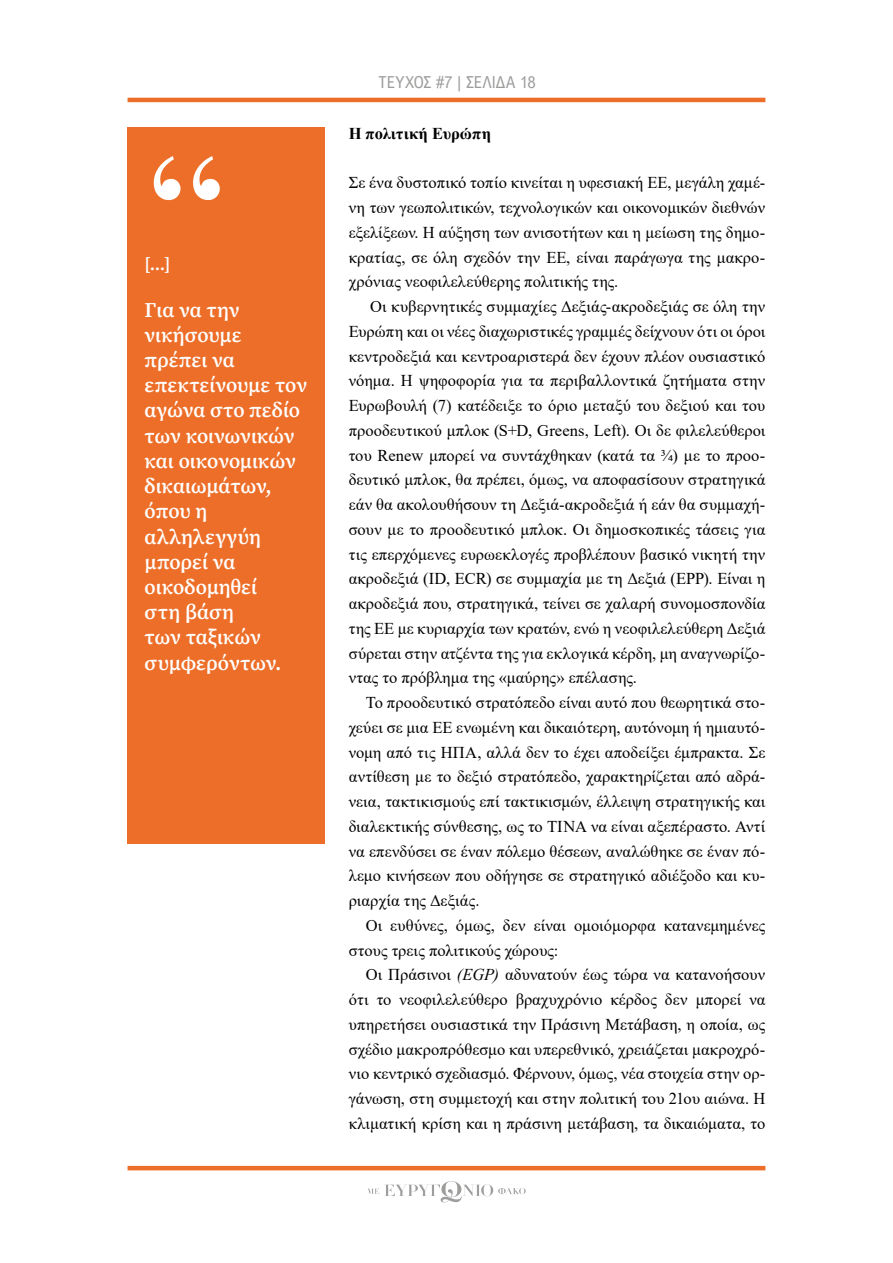
<style>
.page{position:relative;width:893px;height:1263px;background:#fff}
.page>*{position:absolute;margin:0;border:0;box-sizing:border-box;transform-origin:0 0}
.t1{font:700 135px "CF New Bodoni";color:#fff}
.t2{font:600 21px/25.2px "Source Serif Pro";letter-spacing:-.005em;color:#fff}
.t3{font:600 18px "Source Serif Pro";color:#fff}
.t4{font:16.5px/24.8px "Times New Roman";letter-spacing:.005em;color:#000;text-align:justify}
.t5{font:16.5px "Arial Nova Cond";letter-spacing:.005em;color:#9d9d9c}
.t6{font:700 16.5px "Times New Roman";color:#000}
.s1{font-style:italic}
</style>
<div class="page">
<hr style="left:128px;top:98px;width:637px;height:4px;background:#ed6e28">
<hr style="left:128px;top:1166px;width:637px;height:4px;background:#ed6e28">
<svg style="left:368px;top:1181px;width:158px;height:21px"></svg>
<div style="left:128px;top:128px;width:197px;height:716px;background:#ed6e28"></div>
<h1 class="t1" style="left:145px;top:119px;width:86px">‘‘</h1>
<p class="t3" style="left:145px;top:252px;width:28px">[...]</p>
<p class="t2" style="left:145px;top:297px;width:164px">Για να την νικήσουμε πρέπει να επεκτείνουμε τον αγώνα στο πεδίο των κοινωνικών και οικονομικών δικαιωμάτων, όπου η αλληλεγγύη μπορεί να οικοδομηθεί<br>στη βάση<br>των ταξικών συμφερόντων.</p>
<p class="t5" style="left:378px;top:72px;width:159px">TEYΧΟΣ #7 | ΣΕΛΙΔΑ 18</p>
<p class="t6" style="left:349px;top:122px;width:144px">Η πολιτική Ευρώπη</p>
<p class="t4" style="left:349px;top:170px;width:418px">Σε ένα δυστοπικό τοπίο κινείται η υφεσιακή ΕΕ, μεγάλη χαμέ&shy;νη των γεωπολιτικών, τεχνολογικών και οικονομικών διεθνών εξελίξεων. Η αύξηση των ανισοτήτων και η μείωση της δημο&shy;κρατίας, σε όλη σχεδόν την ΕΕ, είναι παράγωγα της μακρο&shy;χρόνιας νεοφιλελεύθερης πολιτικής της.</p>
<p class="t4" style="left:349px;top:294px;width:418px;text-indent:22px">Οι κυβερνητικές συμμαχίες Δεξιάς-ακροδεξιάς σε όλη την Ευρώπη και οι νέες διαχωριστικές γραμμές δείχνουν ότι οι όροι κεντροδεξιά και κεντροαριστερά δεν έχουν πλέον ουσιαστικό νόημα. Η ψηφοφορία για τα περιβαλλοντικά ζητήματα στην Ευρωβουλή (7) κατέδειξε το όριο μεταξύ του δεξιού και του προοδευτικού μπλοκ (S+D, Greens, Left). Οι δε φιλελεύθεροι του Renew μπορεί να συντάχθηκαν (κατά τα ¾) με το προο&shy;δευτικό μπλοκ, θα πρέπει, όμως, να αποφασίσουν στρατηγικά εάν θα ακολουθήσουν τη Δεξιά-ακροδεξιά ή εάν θα συμμαχή&shy;σουν με το προοδευτικό μπλοκ. Οι δημοσκοπικές τάσεις για τις επερχόμενες ευρωεκλογές προβλέπουν βασικό νικητή την ακροδεξιά (ID, ECR) σε συμμαχία με τη Δεξιά (ΕPP). Είναι η ακροδεξιά που, στρατηγικά, τείνει σε χαλαρή συνομοσπονδία της ΕΕ με κυριαρχία των κρατών, ενώ η νεοφιλελεύθερη Δεξιά σύρεται στην ατζέντα της για εκλογικά κέρδη, μη αναγνωρίζο&shy;ντας το πρόβλημα της «μαύρης» επέλασης.</p>
<p class="t4" style="left:349px;top:690px;width:418px;text-indent:17px">Το προοδευτικό στρατόπεδο είναι αυτό που θεωρητικά στο&shy;χεύει σε μια ΕΕ ενωμένη και δικαιότερη, αυτόνομη ή ημιαυτό&shy;νομη από τις ΗΠΑ, αλλά δεν το έχει αποδείξει έμπρακτα. Σε αντίθεση με το δεξιό στρατόπεδο, χαρακτηρίζεται από αδρά&shy;νεια, τακτικισμούς επί τακτικισμών, έλλειψη στρατηγικής και διαλεκτικής σύνθεσης, ως το ΤΙΝΑ να είναι αξεπέραστο. Αντί να επενδύσει σε έναν πόλεμο θέσεων, αναλώθηκε σε έναν πό&shy;λεμο κινήσεων που οδήγησε σε στρατηγικό αδιέξοδο και κυ&shy;ριαρχία της Δεξιάς.</p>
<p class="t4" style="left:349px;top:912px;width:418px;text-indent:17px">Οι ευθύνες, όμως, δεν είναι ομοιόμορφα κατανεμημένες στους τρεις πολιτικούς χώρους:</p>
<p class="t4" style="left:349px;top:962px;width:418px;text-indent:17px">Οι Πράσινοι <span class="s1">(EGP)</span> αδυνατούν έως τώρα να κατανοήσουν ότι το νεοφιλελεύθερο βραχυχρόνιο κέρδος δεν μπορεί να υπηρετήσει ουσιαστικά την Πράσινη Μετάβαση, η οποία, ως σχέδιο μακροπρόθεσμο και υπερεθνικό, χρειάζεται μακροχρό&shy;νιο κεντρικό σχεδιασμό. Φέρνουν, όμως, νέα στοιχεία στην ορ&shy;γάνωση, στη συμμετοχή και στην πολιτική του 21ου αιώνα. Η κλιματική κρίση και η πράσινη μετάβαση, τα δικαιώματα, το</p>
</div>
